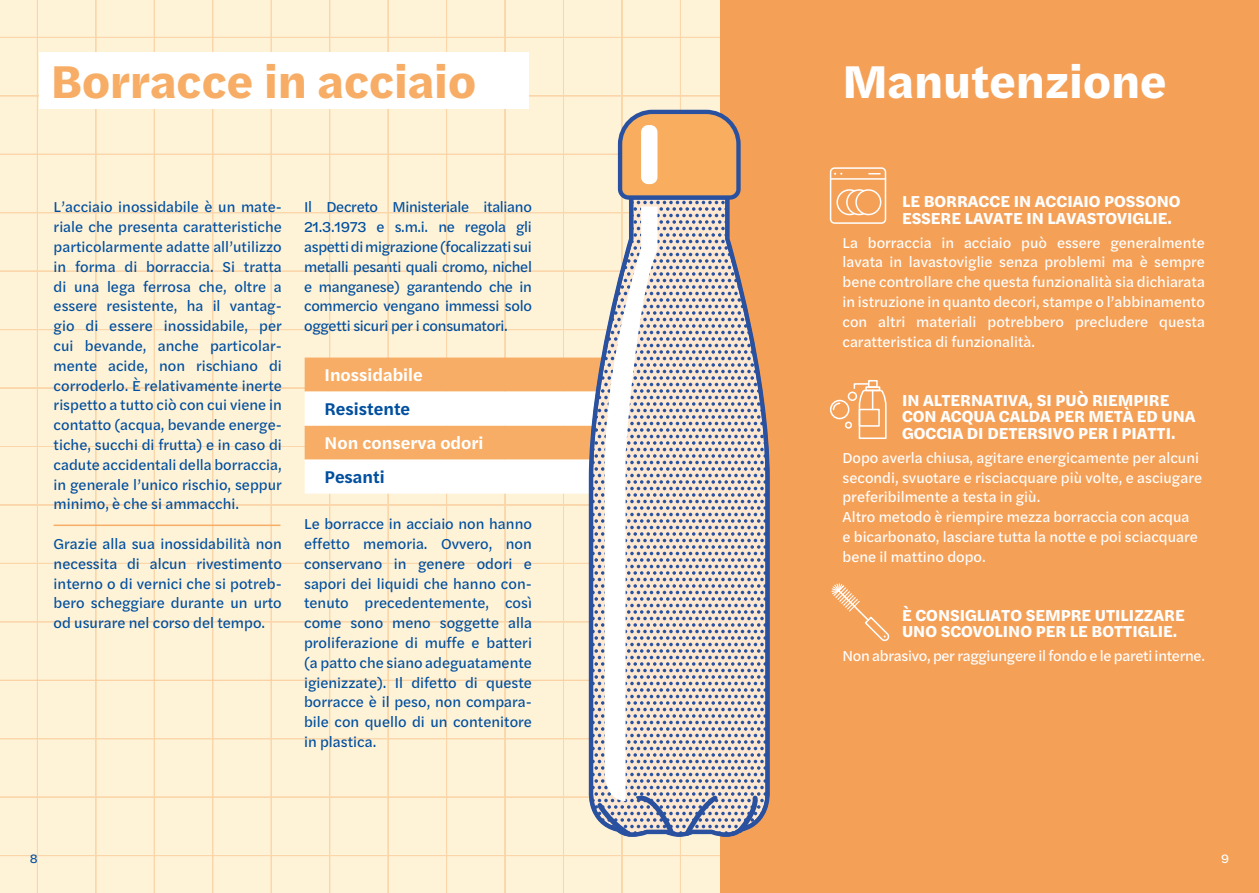
<style>
.page{position:relative;width:1259px;height:893px;background:#fff}
.page>*{position:absolute;margin:0;border:0;box-sizing:border-box;transform-origin:0 0}
.t1{font:700 47.7px "Halyard Text";color:#f7ad65}
.t2{font:700 47.7px "Halyard Text";color:#fff}
.t3{font:600 17.7px "Halyard Text";color:#fff}
.t4{font:600 17.7px "Halyard Text";color:#004f9f}
.t5{font:700 16.5px/16.5px "Halyard Text";color:#fff}
.t6{font:15px/19.8px "Halyard Text";color:#004f9f;text-align:justify}
.t7{font:15px/19.8px "Halyard Text";color:#fff;text-align:justify}
.t8{font:15px "Halyard Text";letter-spacing:-.02em;color:#fff}
.t9{font:12.75px "Halyard Text";color:#fff}
.t10{font:12.75px "Halyard Text";color:#004f9f}
</style>
<div class="page">
<div style="left:0;top:0;width:721px;height:621px;background:#fff3d7"></div>
<div style="left:0;top:621px;width:721px;height:272px;background:#fff3d7"></div>
<div style="left:39px;top:53px;width:490px;height:56px;background:#fff"></div>
<div style="left:721px;top:0;width:538px;height:893px;background:#f5a057"></div>
<svg style="left:589px;top:196px;width:180px;height:640px"></svg>
<svg style="left:618px;top:110px;width:122px;height:90px;background:#d7a06c"></svg>
<svg style="left:735px;top:793px;width:24px;height:43px"></svg>
<svg style="left:305px;top:206px;width:417px;height:635px;background:#efe1cc"></svg>
<div style="left:641px;top:125px;width:16px;height:59px;background:#fff;border-radius:7px"></div>
<hr style="left:54px;top:525px;width:226px;height:1px;background:#f7ad65">
<div style="left:868px;top:380px;width:9px;height:8px;border:2px solid #fff"></div>
<div style="left:830px;top:400px;width:19px;height:19px;border:2px solid #fff;border-radius:50%"></div>
<div style="left:847px;top:392px;width:10px;height:9px;border:2px solid #fff;border-radius:50%"></div>
<div style="left:845px;top:422px;width:7px;height:7px;border:2px solid #fff;border-radius:50%"></div>
<svg style="left:832px;top:402px;width:9px;height:9px"></svg>
<svg style="left:853px;top:382px;width:34px;height:57px"></svg>
<svg style="left:831px;top:583px;width:58px;height:59px"></svg>
<div style="left:830px;top:167px;width:56px;height:57px;border:2px solid #fff;border-radius:4px"></div>
<hr style="left:830px;top:178px;width:55px;height:2px;background:#fff">
<svg style="left:836px;top:189px;width:28px;height:27px"></svg>
<div style="left:855px;top:189px;width:26px;height:26px;border:2px solid #fff;border-radius:50%"></div>
<h1 class="t1" style="left:51px;top:45px;width:427px">Borracce in acciaio</h1>
<p class="t6" style="left:54px;top:197px;width:230px">L’acciaio inossidabile è un mate&shy;riale che presenta caratteristiche particolarmente adatte all’utilizzo in forma di borraccia. Si tratta di una lega ferrosa che, oltre a essere resistente, ha il vantag&shy;gio di essere inossidabile, per cui bevande, anche particolar&shy;mente acide, non rischiano di corroderlo. È relativamente inerte rispetto a tutto ciò con cui viene in contatto (acqua, bevande energe&shy;tiche, succhi di frutta) e in caso di cadute accidentali della borraccia, in generale l’unico rischio, seppur minimo, è che si ammacchi.</p>
<p class="t6" style="left:54px;top:533px;width:230px">Grazie alla sua inossidabilità non necessita di alcun rivestimento interno o di vernici che si potreb&shy;bero scheggiare durante un urto od usurare nel corso del tempo.</p>
<p class="t6" style="left:304px;top:197px;width:229px">Il Decreto Ministeriale italiano 21.3.1973 e s.m.i. ne regola gli aspetti di migrazione (focalizzati sui metalli pesanti quali cromo, nichel e manganese) garantendo che in commercio vengano immessi solo oggetti sicuri per i consumatori.</p>
<p class="t3" style="left:324px;top:362px;width:100px">Inossidabile</p>
<p class="t4" style="left:324px;top:396px;width:87px">Resistente</p>
<p class="t3" style="left:324px;top:430px;width:161px">Non conserva odori</p>
<p class="t4" style="left:324px;top:464px;width:62px">Pesanti</p>
<p class="t6" style="left:304px;top:513px;width:229px">Le borracce in acciaio non hanno effetto memoria. Ovvero, non conservano in genere odori e sapori dei liquidi che hanno con&shy;tenuto precedentemente, così come sono meno soggette alla proliferazione di muffe e batteri (a patto che siano adeguatamente igienizzate). Il difetto di queste borracce è il peso, non compara&shy;bile con quello di un contenitore in plastica.</p>
<p class="t10" style="left:30px;top:850px;width:9px">8</p>
<h1 class="t2" style="left:842px;top:45px;width:326px">Manutenzione</h1>
<p class="t5" style="left:902px;top:192px;width:280px">LE BORRACCE IN ACCIAIO POSSONO<br>ESSERE LAVATE IN LAVASTOVIGLIE.</p>
<p class="t7" style="left:842px;top:232px;width:364px">La borraccia in acciaio può essere generalmente lavata in lavastoviglie senza problemi ma è sempre bene controllare che questa funzionalità sia dichiarata in istruzione in quanto decori, stampe o l’abbinamento con altri materiali potrebbero precludere questa caratteristica di funzionalità.</p>
<p class="t5" style="left:902px;top:391px;width:295px">IN ALTERNATIVA, SI PUÒ RIEMPIRE<br>CON ACQUA CALDA PER METÀ ED UNA<br>GOCCIA DI DETERSIVO PER I PIATTI.</p>
<p class="t7" style="left:842px;top:447px;width:361px;text-align:left">Dopo averla chiusa, agitare energicamente per alcuni secondi, svuotare e risciacquare più volte, e asciugare preferibilmente a testa in giù.<br>Altro metodo è riempire mezza borraccia con acqua<br>e bicarbonato, lasciare tutta la notte e poi sciacquare bene il mattino dopo.</p>
<p class="t5" style="left:902px;top:606px;width:284px">È CONSIGLIATO SEMPRE UTILIZZARE<br>UNO SCOVOLINO PER LE BOTTIGLIE.</p>
<p class="t8" style="left:842px;top:645px;width:364px">Non abrasivo, per raggiungere il fondo e le pareti interne.</p>
<p class="t9" style="left:1221px;top:850px;width:9px">9</p>
</div>
